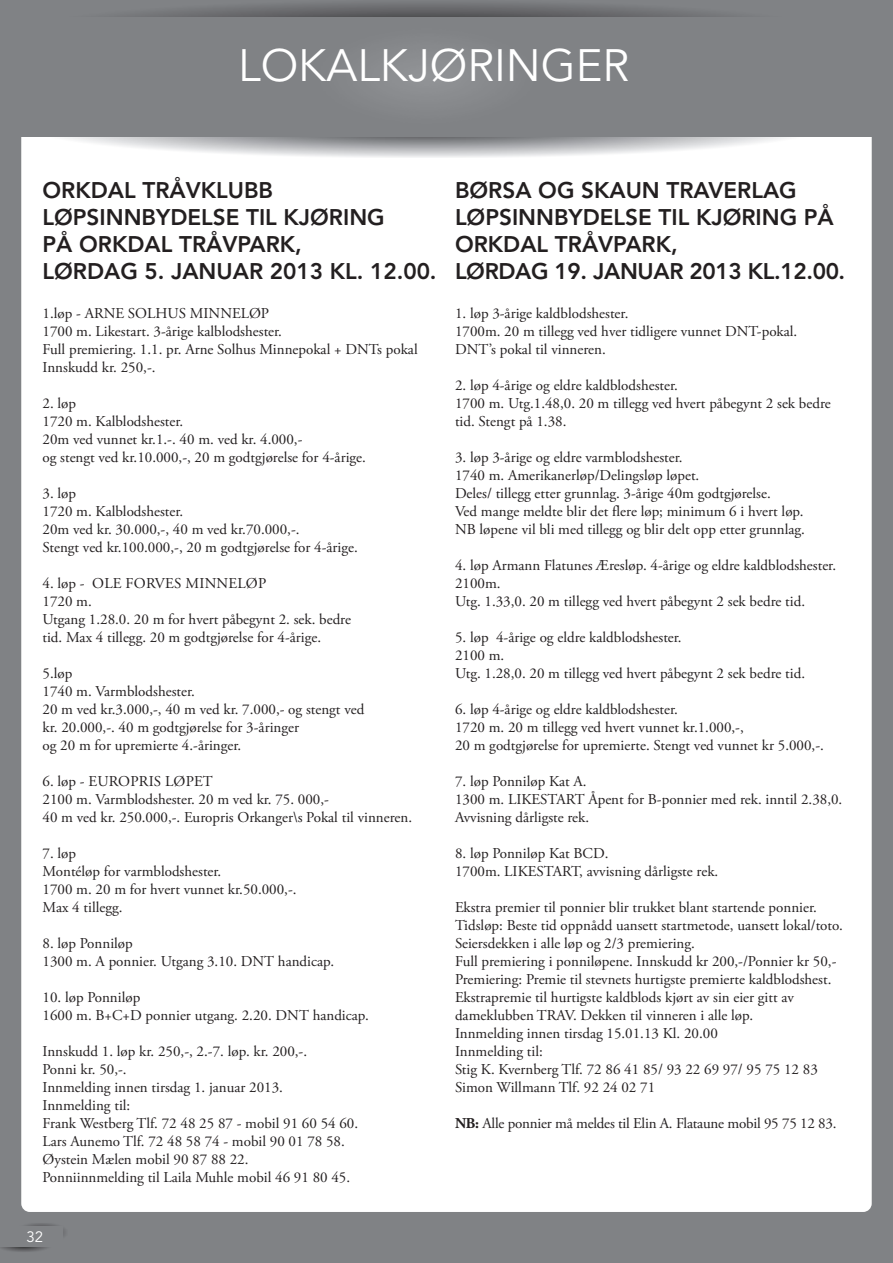
<style>
.page{position:relative;width:893px;height:1263px;background:#808285}
.page>*{position:absolute;margin:0;border:0;box-sizing:border-box;transform-origin:0 0}
.t1{font:45px "Avenir";color:#fff}
.t2{font:800 22.5px/27px "Avenir";color:#231f20}
.t3{font:15px/18px "Adobe Garamond Pro";color:#231f20}
.t4{font:15px "Avenir";color:#fff}
.s1{font-weight:700}
</style>
<div class="page">
<div style="left:21px;top:89px;width:851px;height:1123px;background:#fff;border-radius:9px"></div>
<div style="left:0;top:17px;width:882px;height:120px;background:#808285"></div>
<div style="left:380px;top:55px;width:93px;height:42px;background:#8c8e91"></div>
<h1 class="t1" style="left:238px;top:47px;width:393px">LOKALKJØRINGER</h1>
<h2 class="t2" style="left:43px;top:179px;width:396px">ORKDAL TRÅVKLUBB<br>LØPSINNBYDELSE TIL KJØRING<br>PÅ ORKDAL TRÅVPARK,<br>LØRDAG 5. JANUAR 2013 KL. 12.00.</h2>
<p class="t3" style="left:43px;top:306px;width:377px">1.løp - ARNE SOLHUS MINNELØP<br>1700 m. Likestart. 3-årige kalblodshester.<br>Full premiering. 1.1. pr. Arne Solhus Minnepokal + DNTs pokal Innskudd kr. 250,-.</p>
<p class="t3" style="left:43px;top:396px;width:325px">2. løp<br>1720 m. Kalblodshester.<br>20m ved vunnet kr.1.-. 40 m. ved kr. 4.000,-<br>og stengt ved kr.10.000,-, 20 m godtgjørelse for 4-årige.</p>
<p class="t3" style="left:43px;top:486px;width:317px">3. løp<br>1720 m. Kalblodshester.<br>20m ved kr. 30.000,-, 40 m ved kr.70.000,-.<br>Stengt ved kr.100.000,-, 20 m godtgjørelse for 4-årige.</p>
<p class="t3" style="left:43px;top:576px;width:310px">4. løp - OLE FORVES MINNELØP<br>1720 m.<br>Utgang 1.28.0. 20 m for hvert påbegynt 2. sek. bedre tid. Max 4 tillegg. 20 m godtgjørelse for 4-årige.</p>
<p class="t3" style="left:43px;top:666px;width:323px">5.løp<br>1740 m. Varmblodshester.<br>20 m ved kr.3.000,-, 40 m ved kr. 7.000,- og stengt ved kr. 20.000,-. 40 m godtgjørelse for 3-åringer<br>og 20 m for upremierte 4.-åringer.</p>
<p class="t3" style="left:43px;top:774px;width:371px">6. løp - EUROPRIS LØPET<br>2100 m. Varmblodshester. 20 m ved kr. 75. 000,-<br>40 m ved kr. 250.000,-. Europris Orkanger\s Pokal til vinneren.</p>
<p class="t3" style="left:43px;top:846px;width:256px">7. løp<br>Montéløp for varmblodshester.<br>1700 m. 20 m for hvert vunnet kr.50.000,-.<br>Max 4 tillegg.</p>
<p class="t3" style="left:43px;top:936px;width:293px">8. løp Ponniløp<br>1300 m. A ponnier. Utgang 3.10. DNT handicap.</p>
<p class="t3" style="left:43px;top:990px;width:328px">10. løp Ponniløp<br>1600 m. B+C+D ponnier utgang. 2.20. DNT handicap.</p>
<p class="t3" style="left:43px;top:1044px;width:317px">Innskudd 1. løp kr. 250,-, 2.-7. løp. kr. 200,-.<br>Ponni kr. 50,-.<br>Innmelding innen tirsdag 1. januar 2013.<br>Innmelding til:<br>Frank Westberg Tlf. 72 48 25 87 - mobil 91 60 54 60.<br>Lars Aunemo Tlf. 72 48 58 74 - mobil 90 01 78 58.<br>Øystein Mælen mobil 90 87 88 22.<br>Ponniinnmelding til Laila Muhle mobil 46 91 80 45.</p>
<p class="t4" style="left:26px;top:1230px;width:18px">32</p>
<h2 class="t2" style="left:455px;top:179px;width:392px">BØRSA OG SKAUN TRAVERLAG<br>LØPSINNBYDELSE TIL KJØRING PÅ<br>ORKDAL TRÅVPARK,<br>LØRDAG 19. JANUAR 2013 KL.12.00.</h2>
<p class="t3" style="left:455px;top:306px;width:344px">1. løp 3-årige kaldblodshester.<br>1700m. 20 m tillegg ved hver tidligere vunnet DNT-pokal.<br>DNT’s pokal til vinneren.</p>
<p class="t3" style="left:455px;top:378px;width:377px">2. løp 4-årige og eldre kaldblodshester.<br>1700 m. Utg.1.48,0. 20 m tillegg ved hvert påbegynt 2 sek bedre tid. Stengt på 1.38.</p>
<p class="t3" style="left:455px;top:450px;width:351px">3. løp 3-årige og eldre varmblodshester.<br>1740 m. Amerikanerløp/Delingsløp løpet.<br>Deles/ tillegg etter grunnlag. 3-årige 40m godtgjørelse.<br>Ved mange meldte blir det flere løp; minimum 6 i hvert løp.<br>NB løpene vil bli med tillegg og blir delt opp etter grunnlag.</p>
<p class="t3" style="left:455px;top:558px;width:383px">4. løp Armann Flatunes Æresløp. 4-årige og eldre kaldblodshester.<br>2100m.<br>Utg. 1.33,0. 20 m tillegg ved hvert påbegynt 2 sek bedre tid.</p>
<p class="t3" style="left:455px;top:630px;width:352px">5. løp 4-årige og eldre kaldblodshester.<br>2100 m.<br>Utg. 1.28,0. 20 m tillegg ved hvert påbegynt 2 sek bedre tid.</p>
<p class="t3" style="left:455px;top:702px;width:370px">6. løp 4-årige og eldre kaldblodshester.<br>1720 m. 20 m tillegg ved hvert vunnet kr.1.000,-,<br>20 m godtgjørelse for upremierte. Stengt ved vunnet kr 5.000,-.</p>
<p class="t3" style="left:455px;top:774px;width:389px">7. løp Ponniløp Kat A.<br>1300 m. LIKESTART Åpent for B-ponnier med rek. inntil 2.38,0.<br>Avvisning dårligste rek.</p>
<p class="t3" style="left:455px;top:846px;width:265px">8. løp Ponniløp Kat BCD.<br>1700m. LIKESTART, avvisning dårligste rek.</p>
<p class="t3" style="left:455px;top:900px;width:389px">Ekstra premier til ponnier blir trukket blant startende ponnier.<br>Tidsløp: Beste tid oppnådd uansett startmetode, uansett lokal/toto.<br>Seiersdekken i alle løp og 2/3 premiering.<br>Full premiering i ponniløpene. Innskudd kr 200,-/Ponnier kr 50,- Premiering: Premie til stevnets hurtigste premierte kaldblodshest.<br>Ekstrapremie til hurtigste kaldblods kjørt av sin eier gitt av dameklubben TRAV. Dekken til vinneren i alle løp.<br>Innmelding innen tirsdag 15.01.13 Kl. 20.00<br>Innmelding til:<br>Stig K. Kvernberg Tlf. 72 86 41 85/ 93 22 69 97/ 95 75 12 83<br>Simon Willmann Tlf. 92 24 02 71</p>
<p class="t3" style="left:455px;top:1116px;width:383px"><span class="s1">NB:</span> Alle ponnier må meldes til Elin A. Flataune mobil 95 75 12 83.</p>
</div>
